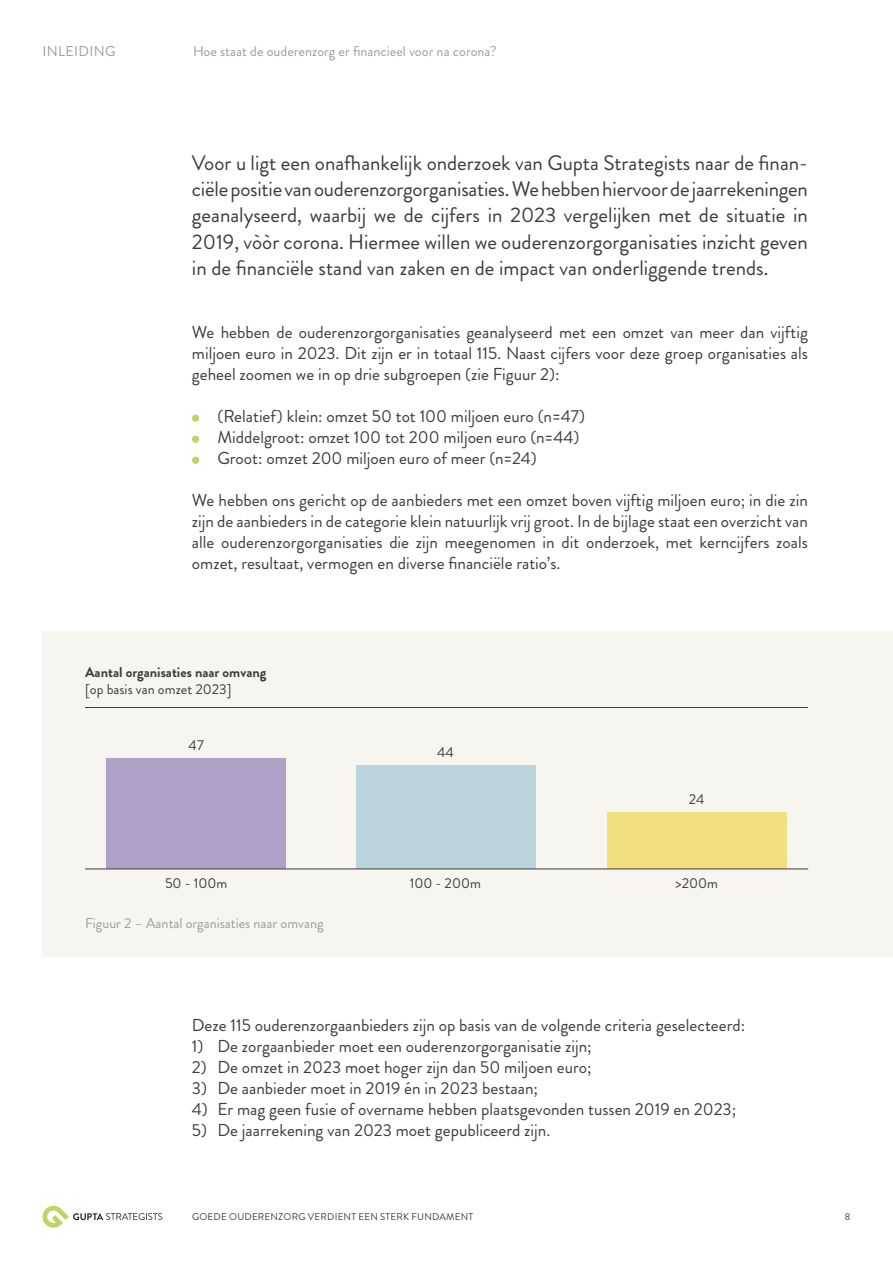
<style>
.page{position:relative;width:893px;height:1263px;background:#fff}
.page>*{position:absolute;margin:0;border:0;box-sizing:border-box;transform-origin:0 0}
.t1{font:21px/26.2px "Brandon Grotesque";color:#3c3c3b;text-align:justify}
.t2{font:17.25px/21px "Brandon Grotesque";color:#3c3c3b;text-align:justify}
.t3{font:14.25px "Brandon Grotesque";color:#9d9d9d}
.t4{font:700 14.25px "Brandon Grotesque";color:#3c3c3b}
.t5{font:14.25px "Brandon Grotesque";color:#3c3c3a}
.t6{font:14.25px "Brandon Grotesque";color:#3c3c3b}
.t7{font:14.25px "Brandon Grotesque";letter-spacing:.02em;color:#9d9d9d}
.t8{font:9.75px "Brandon Grotesque";letter-spacing:.02em;color:#3c3c3b}
</style>
<div class="page">
<div style="left:43px;top:631px;width:850px;height:326px;background:#f6f5ef"></div>
<svg style="left:43px;top:1206px;width:119px;height:22px"></svg>
<div style="left:192px;top:415px;width:7px;height:7px;background:#bed466;border-radius:50%"></div>
<div style="left:192px;top:436px;width:7px;height:7px;background:#bed466;border-radius:50%"></div>
<div style="left:192px;top:457px;width:7px;height:7px;background:#bed466;border-radius:50%"></div>
<hr style="left:85px;top:707px;width:723px;height:1px;background:#3c3c3b">
<div style="left:106px;top:758px;width:180px;height:111px;background:#b0a2c6"></div>
<div style="left:356px;top:765px;width:180px;height:104px;background:#bcd4dd"></div>
<div style="left:607px;top:812px;width:180px;height:57px;background:#f2e080"></div>
<hr style="left:85px;top:869px;width:723px;height:1px;background:#3c3c3b">
<p class="t7" style="left:43px;top:41px;width:74px">INLEIDING</p>
<p class="t3" style="left:193px;top:41px;width:305px">Hoe staat de ouderenzorg er financieel voor na corona?</p>
<p class="t1" style="left:192px;top:150px;width:617px">Voor u ligt een onafhankelijk onderzoek van Gupta Strategists naar de finan&shy;ciële positie van ouderenzorgorganisaties. We hebben hiervoor de jaarrekeningen geanalyseerd, waarbij we de cijfers in 2023 vergelijken met de situatie in 2019, vòòr corona. Hiermee willen we ouderenzorgorganisaties inzicht geven in de financiële stand van zaken en de impact van onderliggende trends.</p>
<p class="t2" style="left:192px;top:322px;width:618px">We hebben de ouderenzorgorganisaties geanalyseerd met een omzet van meer dan vijftig miljoen euro in 2023. Dit zijn er in totaal 115. Naast cijfers voor deze groep organisaties als geheel zoomen we in op drie subgroepen (zie Figuur 2):</p>
<p class="t2" style="left:217px;top:406px;width:369px;text-align:left">(Relatief) klein: omzet 50 tot 100 miljoen euro (n=47)<br>Middelgroot: omzet 100 tot 200 miljoen euro (n=44)<br>Groot: omzet 200 miljoen euro of meer (n=24)</p>
<p class="t2" style="left:192px;top:490px;width:617px">We hebben ons gericht op de aanbieders met een omzet boven vijftig miljoen euro; in die zin zijn de aanbieders in de categorie klein natuurlijk vrij groot. In de bijlage staat een overzicht van alle ouderenzorgorganisaties die zijn meegenomen in dit onderzoek, met kerncijfers zoals omzet, resultaat, vermogen en diverse financiële ratio’s.</p>
<p class="t4" style="left:85px;top:662px;width:183px">Aantal organisaties naar omvang</p>
<p class="t6" style="left:85px;top:680px;width:148px">[op basis van omzet 2023]</p>
<p class="t5" style="left:189px;top:735px;width:17px">47</p>
<p class="t5" style="left:437px;top:742px;width:18px">44</p>
<p class="t5" style="left:689px;top:789px;width:17px">24</p>
<p class="t5" style="left:165px;top:873px;width:64px">50 - 100m</p>
<p class="t5" style="left:410px;top:873px;width:73px">100 - 200m</p>
<p class="t5" style="left:675px;top:873px;width:44px">&gt;200m</p>
<p class="t3" style="left:85px;top:913px;width:240px">Figuur 2 – Aantal organisaties naar omvang</p>
<p class="t2" style="left:192px;top:1015px;width:555px">Deze 115 ouderenzorgaanbieders zijn op basis van de volgende criteria geselecteerd:</p>
<p class="t2" style="left:192px;top:1036px;width:401px">1) De zorgaanbieder moet een ouderenzorgorganisatie zijn;</p>
<p class="t2" style="left:192px;top:1057px;width:401px">2) De omzet in 2023 moet hoger zijn dan 50 miljoen euro;</p>
<p class="t2" style="left:192px;top:1078px;width:348px">3) De aanbieder moet in 2019 én in 2023 bestaan;</p>
<p class="t2" style="left:192px;top:1099px;width:546px">4) Er mag geen fusie of overname hebben plaatsgevonden tussen 2019 en 2023;</p>
<p class="t2" style="left:192px;top:1120px;width:360px">5) De jaarrekening van 2023 moet gepubliceerd zijn.</p>
<p class="t8" style="left:192px;top:1210px;width:283px">GOEDE OUDERENZORG VERDIENT EEN STERK FUNDAMENT</p>
<p class="t8" style="left:845px;top:1210px;width:7px">8</p>
</div>
